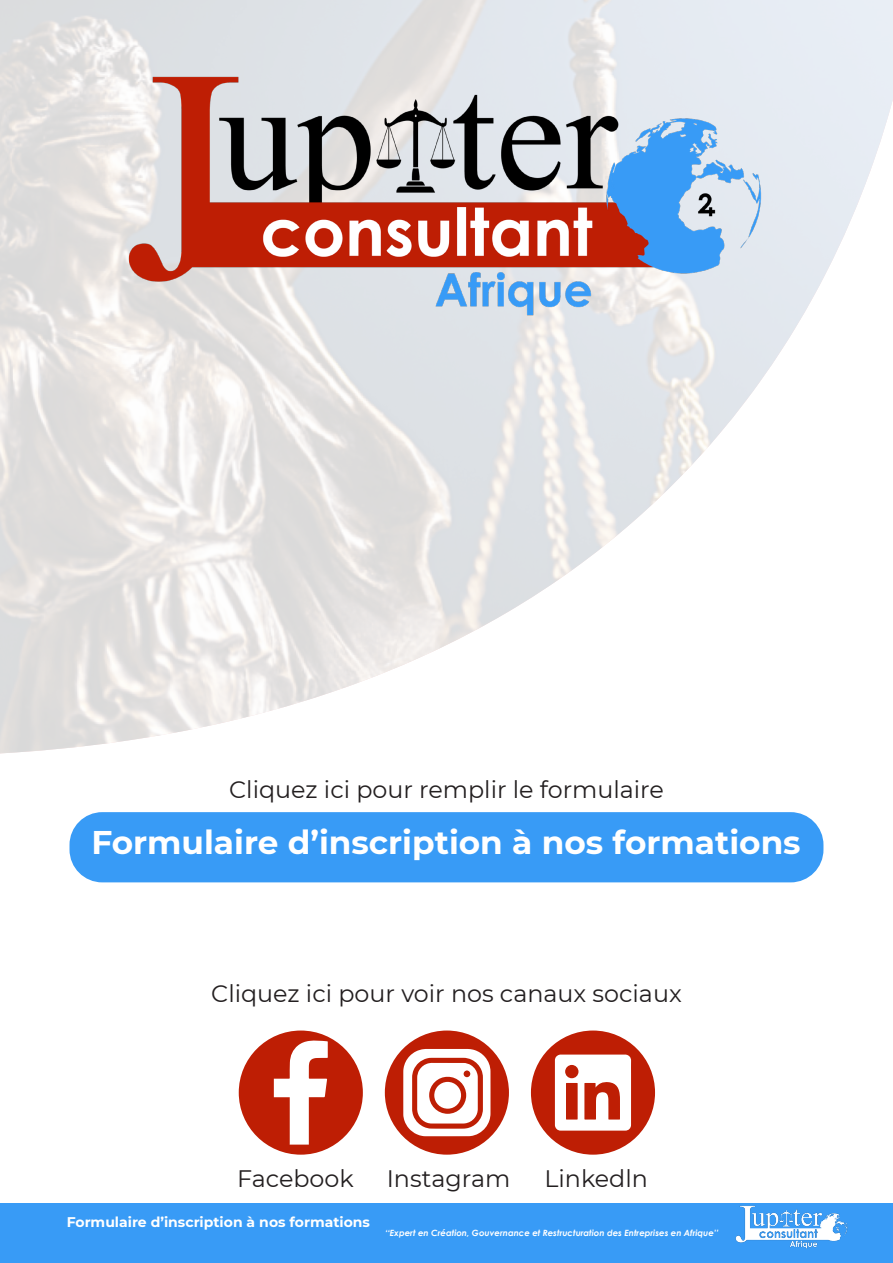
<style>
.page{position:relative;width:893px;height:1263px;background:#fff}
.page>*{position:absolute;margin:0;border:0;box-sizing:border-box;transform-origin:0 0}
.t1{font:700 32.7px "Montserrat";color:#fff}
.t2{font:23.85px "Montserrat";color:#231f20}
.t3{font:700 13.95px "Montserrat";color:#fff}
.t4{font:italic 700 8.55px "Century Gothic";color:#fff}
</style>
<div class="page">
<div style="left:1px;top:1203px;width:892px;height:60px;background:#389bf6"></div>
<img style="left:735px;top:1205px;width:113px;height:44px">
<img style="left:99px;top:59px;width:695px;height:275px">
<div style="left:70px;top:812px;width:753px;height:70px;background:#389bf6;border-radius:33px"></div>
<div style="left:531px;top:1030px;width:124px;height:125px;background:#be1e04;border-radius:50%"></div>
<svg style="left:555px;top:1054px;width:76px;height:76px"></svg>
<div style="left:385px;top:1030px;width:124px;height:125px;background:#be1e04;border-radius:50%"></div>
<svg style="left:403px;top:1049px;width:87px;height:87px"></svg>
<div style="left:434px;top:1082px;width:27px;height:27px;background:#fff;border-radius:50%"></div>
<div style="left:239px;top:1030px;width:124px;height:125px;background:#be1e04;border-radius:50%"></div>
<svg style="left:274px;top:1040px;width:54px;height:104px"></svg>
<p class="t2" style="left:229px;top:773px;width:436px">Cliquez ici pour remplir le formulaire</p>
<p class="t1" style="left:91px;top:819px;width:711px">Formulaire d’inscription à nos formations</p>
<p class="t2" style="left:211px;top:977px;width:472px">Cliquez ici pour voir nos canaux sociaux</p>
<p class="t2" style="left:237px;top:1162px;width:118px">Facebook</p>
<p class="t2" style="left:387px;top:1162px;width:125px">Instagram</p>
<p class="t2" style="left:544px;top:1162px;width:105px">Linkedln</p>
<p class="t3" style="left:67px;top:1212px;width:305px">Formulaire d’inscription à nos formations</p>
<p class="t4" style="left:385px;top:1226px;width:335px">‘‘Expert en Création, Gouvernance et Restructuration des Entreprises en Afrique’’</p>
</div>
